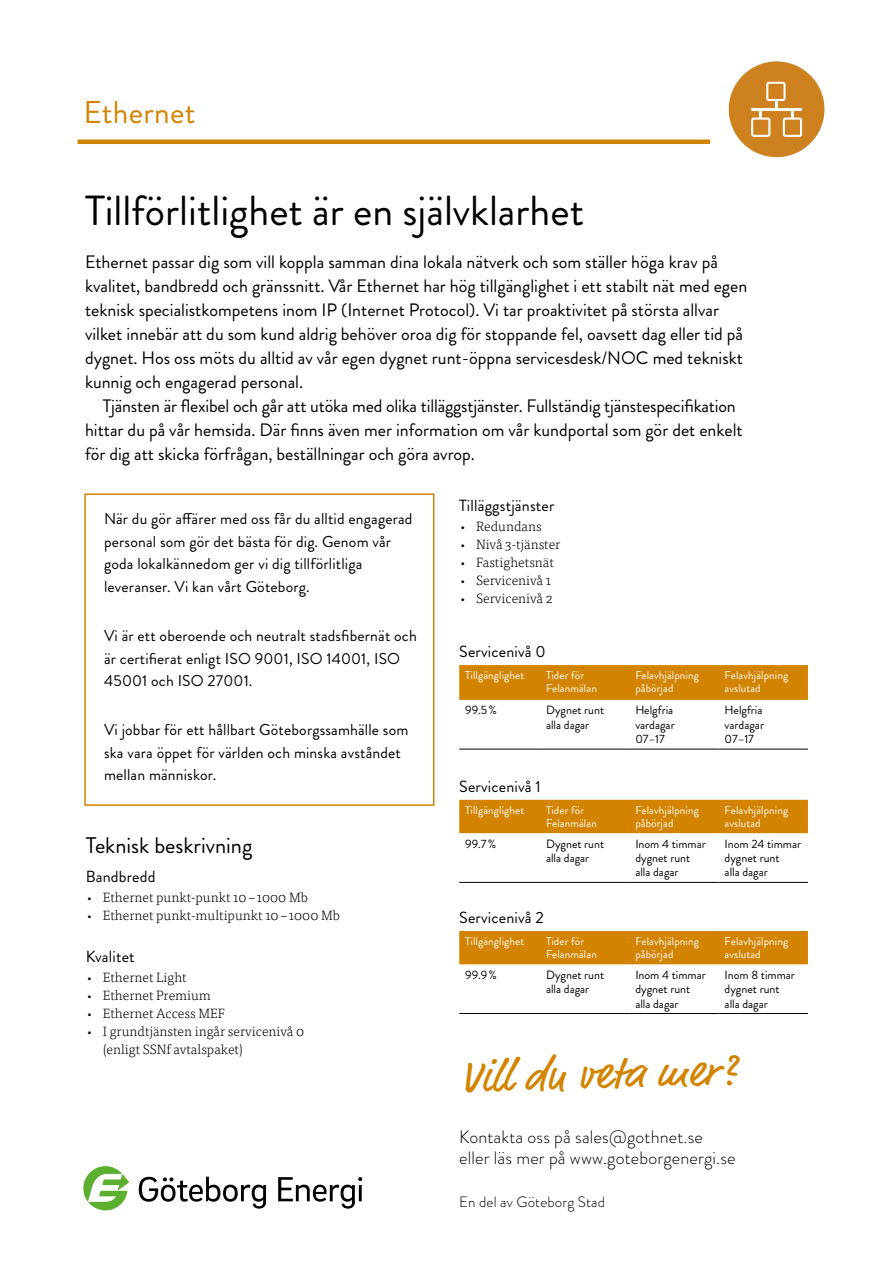
<style>
.page{position:relative;width:893px;height:1263px;background:#fff}
.page>*{position:absolute;margin:0;border:0;box-sizing:border-box;transform-origin:0 0}
.t1{font:44.85px "Market OT";color:#d28401}
.t2{font:42px "Brandon Grotesque";color:#000}
.t3{font:31.5px "Brandon Grotesque";letter-spacing:.01em;color:#d28401}
.t4{font:22.5px "Brandon Grotesque";color:#000}
.t5{font:18px/24px "Brandon Grotesque";color:#000}
.t6{font:300 18px/21px "Brandon Grotesque";letter-spacing:.01em;color:#000}
.t7{font:16.2px "Brandon Grotesque";letter-spacing:.01em;color:#000}
.t8{font:15.75px/22.5px "Brandon Grotesque";letter-spacing:.01em;color:#000}
.t9{font:300 15px "Brandon Grotesque";letter-spacing:.01em;color:#000}
.t10{font:300 13.5px/18px "Tisa OT";color:#000}
.t11{font:12px/14.4px "Brandon Grotesque";color:#000}
.t12{font:11.25px/13.5px "Brandon Grotesque";letter-spacing:.01em;color:#fff}
</style>
<div class="page">
<svg style="left:139px;top:1177px;width:127px;height:31px"></svg>
<svg style="left:278px;top:1177px;width:84px;height:31px"></svg>
<svg style="left:83px;top:1166px;width:46px;height:44px"></svg>
<hr style="left:78px;top:140px;width:632px;height:4px;background:#d28401">
<div style="left:729px;top:61px;width:95px;height:96px;background:#ce821f;border-radius:50%"></div>
<svg style="left:751px;top:82px;width:51px;height:55px"></svg>
<div style="left:459px;top:665px;width:349px;height:35px;background:#d28401"></div>
<hr style="left:459px;top:749px;width:81px;height:1px;background:#000">
<hr style="left:540px;top:749px;width:89px;height:1px;background:#000">
<hr style="left:629px;top:749px;width:90px;height:1px;background:#000">
<hr style="left:719px;top:749px;width:89px;height:1px;background:#000">
<div style="left:459px;top:800px;width:349px;height:33px;background:#d28401"></div>
<hr style="left:459px;top:882px;width:81px;height:1px;background:#000">
<hr style="left:540px;top:882px;width:89px;height:1px;background:#000">
<hr style="left:629px;top:882px;width:90px;height:1px;background:#000">
<hr style="left:719px;top:882px;width:89px;height:1px;background:#000">
<div style="left:459px;top:931px;width:349px;height:33px;background:#d28401"></div>
<hr style="left:459px;top:1013px;width:81px;height:1px;background:#000">
<hr style="left:540px;top:1013px;width:89px;height:1px;background:#000">
<hr style="left:629px;top:1013px;width:90px;height:1px;background:#000">
<hr style="left:719px;top:1013px;width:89px;height:1px;background:#000">
<div style="left:84px;top:493px;width:350px;height:313px;border:2px solid #d28401"></div>
<h3 class="t3" style="left:83px;top:91px;width:114px">Ethernet</h3>
<h2 class="t2" style="left:85px;top:182px;width:500px">Tillförlitlighet är en självklarhet</h2>
<p class="t5" style="left:85px;top:250px;width:664px">Ethernet passar dig som vill koppla samman dina lokala nätverk och som ställer höga krav på kvalitet, bandbredd och gränssnitt. Vår Ethernet har hög tillgänglighet i ett stabilt nät med egen teknisk specialistkompetens inom IP (Internet Protocol). Vi tar proaktivitet på största allvar vilket innebär att du som kund aldrig behöver oroa dig för stoppande fel, oavsett dag eller tid på dygnet. Hos oss möts du alltid av vår egen dygnet runt-öppna servicesdesk/NOC med tekniskt kunnig och engagerad personal.</p>
<p class="t5" style="left:85px;top:394px;width:659px;text-indent:18px">Tjänsten är flexibel och går att utöka med olika tilläggstjänster. Fullständig tjänstespecifikation hittar du på vår hemsida. Där finns även mer information om vår kundportal som gör det enkelt för dig att skicka förfrågan, beställningar och göra avrop.</p>
<p class="t8" style="left:104px;top:508px;width:310px">När du gör affärer med oss får du alltid engagerad personal som gör det bästa för dig. Genom vår goda lokalkännedom ger vi dig tillförlitliga leveranser. Vi kan vårt Göteborg.</p>
<p class="t8" style="left:104px;top:625px;width:314px">Vi är ett oberoende och neutralt stadsfibernät och är certifierat enligt ISO 9001, ISO 14001, ISO<br>45001 och ISO 27001.</p>
<p class="t8" style="left:104px;top:719px;width:306px">Vi jobbar för ett hållbart Göteborgssamhälle som ska vara öppet för världen och minska avståndet mellan människor.</p>
<p class="t4" style="left:86px;top:830px;width:168px">Teknisk beskrivning</p>
<p class="t7" style="left:86px;top:865px;width:71px">Bandbredd</p>
<p class="t10" style="left:86px;top:888px;width:224px">• Ethernet punkt-punkt 10– 1000 Mb</p>
<p class="t10" style="left:86px;top:906px;width:256px">• Ethernet punkt-multipunkt 10–1000 Mb</p>
<p class="t7" style="left:86px;top:945px;width:50px">Kvalitet</p>
<p class="t10" style="left:86px;top:968px;width:102px">• Ethernet Light</p>
<p class="t10" style="left:86px;top:986px;width:127px">• Ethernet Premium</p>
<p class="t10" style="left:86px;top:1004px;width:140px">• Ethernet Access MEF</p>
<p class="t10" style="left:103px;top:1022px;width:203px;text-indent:-17px">• I grundtjänsten ingår servicenivå 0 (enligt SSNf avtalspaket)</p>
<p class="t7" style="left:459px;top:494px;width:97px">Tilläggstjänster</p>
<p class="t10" style="left:459px;top:518px;width:84px">• Redundans</p>
<p class="t10" style="left:459px;top:536px;width:103px">• Nivå 3-tjänster</p>
<p class="t10" style="left:459px;top:554px;width:96px">• Fastighetsnät</p>
<p class="t10" style="left:459px;top:572px;width:93px">• Servicenivå 1</p>
<p class="t10" style="left:459px;top:590px;width:95px">• Servicenivå 2</p>
<p class="t7" style="left:459px;top:640px;width:88px">Servicenivå 0</p>
<p class="t12" style="left:465px;top:668px;width:61px">Tillgänglighet</p>
<p class="t12" style="left:546px;top:668px;width:52px">Tider för<br>Felanmälan</p>
<p class="t12" style="left:635px;top:668px;width:65px">Felavhjälpning påbörjad</p>
<p class="t12" style="left:725px;top:668px;width:65px">Felavhjälpning avslutad</p>
<p class="t11" style="left:465px;top:703px;width:33px">99.5%</p>
<p class="t11" style="left:546px;top:703px;width:60px">Dygnet runt alla dagar</p>
<p class="t11" style="left:635px;top:703px;width:41px">Helgfria vardagar<br>07–17</p>
<p class="t11" style="left:725px;top:703px;width:41px">Helgfria vardagar<br>07–17</p>
<p class="t7" style="left:459px;top:775px;width:83px">Servicenivå 1</p>
<p class="t12" style="left:465px;top:803px;width:61px">Tillgänglighet</p>
<p class="t12" style="left:546px;top:803px;width:52px">Tider för<br>Felanmälan</p>
<p class="t12" style="left:635px;top:803px;width:65px">Felavhjälpning påbörjad</p>
<p class="t12" style="left:725px;top:803px;width:65px">Felavhjälpning avslutad</p>
<p class="t11" style="left:465px;top:836px;width:32px">99.7%</p>
<p class="t11" style="left:546px;top:836px;width:60px">Dygnet runt alla dagar</p>
<p class="t11" style="left:635px;top:836px;width:72px">Inom 4 timmar dygnet runt alla dagar</p>
<p class="t11" style="left:725px;top:836px;width:78px">Inom 24 timmar dygnet runt<br>alla dagar</p>
<p class="t7" style="left:459px;top:906px;width:86px">Servicenivå 2</p>
<p class="t12" style="left:465px;top:934px;width:61px">Tillgänglighet</p>
<p class="t12" style="left:546px;top:934px;width:52px">Tider för<br>Felanmälan</p>
<p class="t12" style="left:635px;top:934px;width:65px">Felavhjälpning påbörjad</p>
<p class="t12" style="left:725px;top:934px;width:65px">Felavhjälpning avslutad</p>
<p class="t11" style="left:465px;top:967px;width:33px">99.9%</p>
<p class="t11" style="left:546px;top:967px;width:60px">Dygnet runt alla dagar</p>
<p class="t11" style="left:635px;top:967px;width:72px">Inom 4 timmar dygnet runt alla dagar</p>
<p class="t11" style="left:725px;top:967px;width:72px">Inom 8 timmar dygnet runt alla dagar</p>
<h1 class="t1" style="left:459px;top:1051px;width:278px;rotate:-2deg">Vill du veta mer?</h1>
<p class="t6" style="left:459px;top:1126px;width:278px">Kontakta oss på sales@gothnet.se eller läs mer på www.goteborgenergi.se</p>
<p class="t9" style="left:459px;top:1192px;width:147px">En del av Göteborg Stad</p>
</div>
